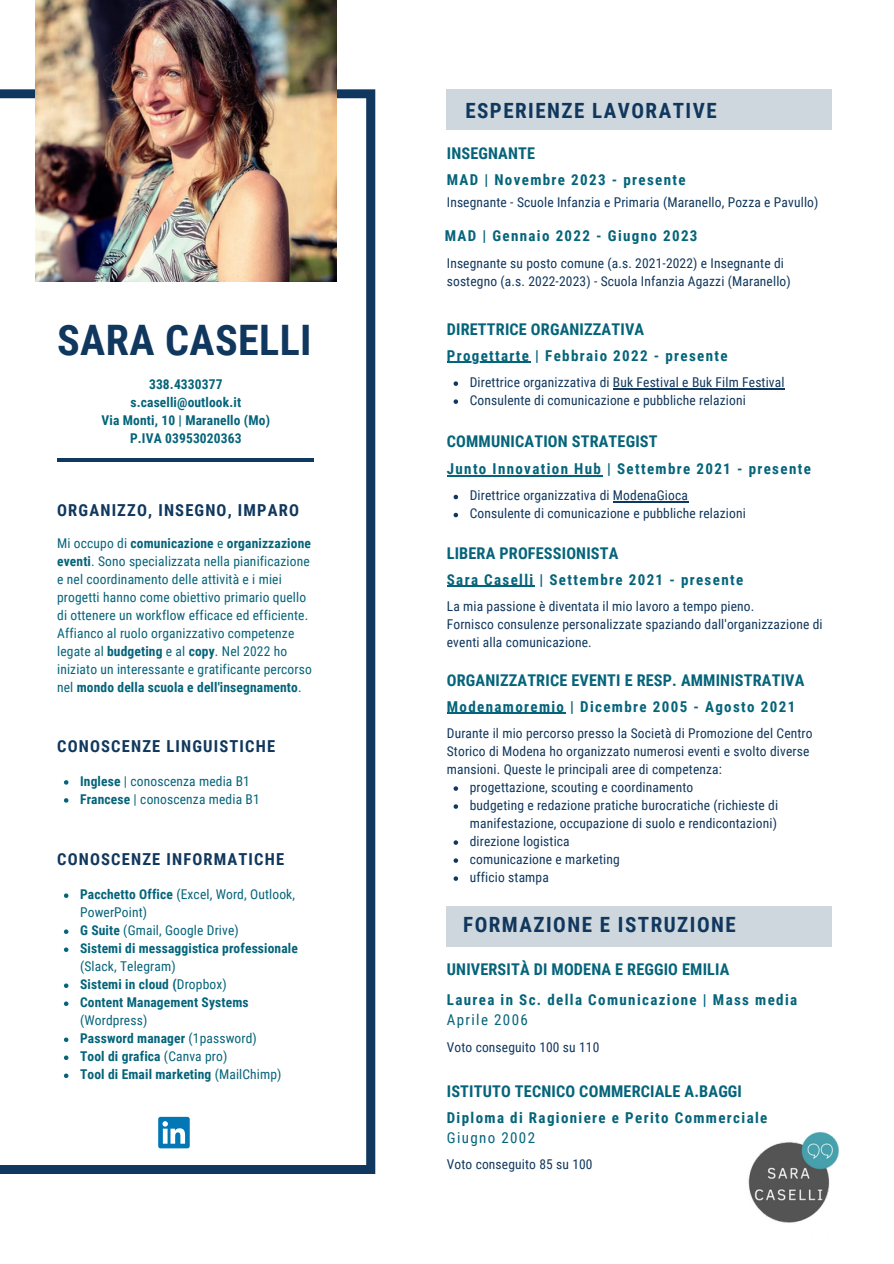
<style>
.page{position:relative;width:894px;height:1264px;background:#fff}
.page>*{position:absolute;margin:0;border:0;box-sizing:border-box;transform-origin:0 0}
.t1{font:700 42px "Roboto Condensed";letter-spacing:.01em;color:#10375d}
.t2{font:700 21px "Roboto Condensed";letter-spacing:.07em;color:#10375d}
.t3{font:700 16.5px "Roboto Condensed";letter-spacing:.07em;color:#10375d}
.t4{font:700 16.2px "Roboto Condensed";letter-spacing:.01em;color:#05647a}
.t5{font:700 15px/20.2px "Roboto Condensed";letter-spacing:.09em;color:#05647a}
.t6{font:13.5px/18px "Roboto Condensed";letter-spacing:.01em;color:#10375d}
.t7{font:13.5px/18px "Roboto Condensed";letter-spacing:.01em;color:#05647a}
.t8{font:700 13.5px/18px "Roboto Condensed";letter-spacing:.01em;color:#05647a}
.s1{font-weight:700}
.s2{font-weight:400}
</style>
<div class="page">
<div style="left:446px;top:89px;width:385px;height:41px;background:#cfd7de"></div>
<svg style="left:0;top:89px;width:375px;height:1084px"></svg>
<div style="left:446px;top:905px;width:385px;height:41px;background:#cfd7de"></div>
<img style="left:35px;top:0;width:301px;height:281px">
<div style="left:158px;top:1116px;width:32px;height:32px;background:#0177b5;border-radius:2px"></div>
<svg style="left:162px;top:1121px;width:23px;height:22px"></svg>
<svg style="left:64px;top:780px;width:4px;height:4px"></svg>
<svg style="left:64px;top:798px;width:4px;height:4px"></svg>
<svg style="left:64px;top:893px;width:4px;height:5px"></svg>
<svg style="left:64px;top:929px;width:4px;height:5px"></svg>
<svg style="left:64px;top:947px;width:4px;height:5px"></svg>
<svg style="left:64px;top:983px;width:4px;height:5px"></svg>
<svg style="left:64px;top:1001px;width:4px;height:5px"></svg>
<svg style="left:64px;top:1037px;width:4px;height:5px"></svg>
<svg style="left:64px;top:1055px;width:4px;height:5px"></svg>
<svg style="left:64px;top:1073px;width:4px;height:5px"></svg>
<hr style="left:57px;top:458px;width:257px;height:3px;background:#10375d">
<img style="left:748px;top:1132px;width:91px;height:91px">
<hr style="left:446px;top:586px;width:88px;height:1px;background:#05647a">
<svg style="left:453px;top:786px;width:5px;height:4px"></svg>
<svg style="left:453px;top:804px;width:5px;height:4px"></svg>
<svg style="left:453px;top:840px;width:5px;height:4px"></svg>
<svg style="left:453px;top:858px;width:5px;height:4px"></svg>
<svg style="left:453px;top:876px;width:5px;height:4px"></svg>
<hr style="left:446px;top:712px;width:119px;height:1px;background:#05647a">
<svg style="left:453px;top:381px;width:5px;height:5px"></svg>
<hr style="left:612px;top:388px;width:172px;height:1px;background:#10375d">
<svg style="left:453px;top:399px;width:5px;height:5px"></svg>
<hr style="left:446px;top:362px;width:84px;height:1px;background:#05647a">
<svg style="left:453px;top:495px;width:5px;height:4px"></svg>
<hr style="left:612px;top:501px;width:75px;height:1px;background:#10375d">
<svg style="left:453px;top:513px;width:5px;height:4px"></svg>
<hr style="left:446px;top:475px;width:156px;height:1px;background:#05647a">
<p class="t1" style="left:57px;top:316px;width:256px">SARA CASELLI</p>
<p class="t8" style="left:102px;top:375px;width:170px;text-align:center">338.4330377 s.caselli@outlook.it<br>Via Monti, 10 | Maranello (Mo)</p>
<p class="t8" style="left:130px;top:429px;width:113px">P.IVA 03953020363</p>
<p class="t3" style="left:57px;top:500px;width:243px">ORGANIZZO, INSEGNO, IMPARO</p>
<p class="t7" style="left:57px;top:535px;width:255px">Mi occupo di <span class="s1">comunicazione</span> e <span class="s1">organizzazione eventi</span>. Sono specializzata nella pianificazione e nel coordinamento delle attività e i miei progetti hanno come obiettivo primario quello di ottenere un workflow efficace ed efficiente.</p>
<p class="t7" style="left:57px;top:625px;width:256px">Affianco al ruolo organizzativo competenze legate al <span class="s1">budgeting</span> e al <span class="s1">copy</span>. Nel 2022 ho iniziato un interessante e gratificante percorso nel <span class="s1">mondo della scuola e dell'insegnamento</span>.</p>
<p class="t3" style="left:57px;top:736px;width:219px">CONOSCENZE LINGUISTICHE</p>
<p class="t7" style="left:80px;top:772px;width:171px"><span class="s1">Inglese</span> | conoscenza media B1</p>
<p class="t7" style="left:80px;top:790px;width:181px"><span class="s1">Francese</span> | conoscenza media B1</p>
<p class="t3" style="left:57px;top:850px;width:228px">CONOSCENZE INFORMATICHE</p>
<h6 class="t7" style="left:80px;top:885px;width:216px"><span class="s1">Pacchetto Office</span> (Excel, Word, Outlook,<br>PowerPoint)</h6>
<p class="t7" style="left:80px;top:921px;width:160px"><span class="s1">G Suite</span> (Gmail, Google Drive)</p>
<h2 class="t8" style="left:80px;top:939px;width:219px">Sistemi di messaggistica professionale <span class="s2">(Slack, Telegram)</span></h2>
<h3 class="t8" style="left:80px;top:975px;width:148px">Sistemi in cloud (<span class="s2">Dropbox)</span></h3>
<h4 class="t8" style="left:80px;top:993px;width:170px">Content Management Systems <span class="s2">(Wordpress)</span></h4>
<p class="t8" style="left:80px;top:1029px;width:178px">Password manager <span class="s2">(1password)</span></p>
<h4 class="t8" style="left:80px;top:1047px;width:149px">Tool di grafica <span class="s2">(Canva pro)</span></h4>
<p class="t8" style="left:80px;top:1065px;width:203px">Tool di Email marketing <span class="s2">(MailChimp)</span></p>
<p class="t2" style="left:465px;top:98px;width:253px">ESPERIENZE LAVORATIVE</p>
<h4 class="t4" style="left:446px;top:144px;width:90px">INSEGNANTE</h4>
<p class="t6" style="left:446px;top:193px;width:373px">Insegnante - Scuole Infanzia e Primaria (Maranello, Pozza e Pavullo)</p>
<p class="t5" style="left:446px;top:170px;width:240px">MAD | Novembre 2023 - presente</p>
<h4 class="t5" style="left:444px;top:226px;width:254px">MAD | Gennaio 2022 - Giugno 2023</h4>
<h3 class="t6" style="left:446px;top:255px;width:345px">Insegnante su posto comune (a.s. 2021-2022) e Insegnante di sostegno (a.s. 2022-2023) - Scuola Infanzia Agazzi (Maranello)</h3>
<h2 class="t4" style="left:446px;top:320px;width:199px">DIRETTRICE ORGANIZZATIVA</h2>
<p class="t5" style="left:446px;top:345px;width:282px">Progettarte | Febbraio 2022 - presente</p>
<h3 class="t6" style="left:469px;top:373px;width:316px">Direttrice organizzativa di Buk Festival e Buk Film Festival</h3>
<h5 class="t6" style="left:469px;top:391px;width:277px">Consulente di comunicazione e pubbliche relazioni</h5>
<h3 class="t4" style="left:446px;top:432px;width:212px">COMMUNICATION STRATEGIST</h3>
<p class="t5" style="left:446px;top:458px;width:365px">Junto Innovation Hub | Settembre 2021 - presente</p>
<h5 class="t6" style="left:469px;top:487px;width:219px">Direttrice organizzativa di ModenaGioca</h5>
<p class="t6" style="left:469px;top:505px;width:277px">Consulente di comunicazione e pubbliche relazioni</p>
<h4 class="t4" style="left:446px;top:544px;width:173px">LIBERA PROFESSIONISTA</h4>
<h3 class="t5" style="left:446px;top:569px;width:298px">Sara Caselli | Settembre 2021 - presente</h3>
<p class="t6" style="left:446px;top:597px;width:309px">La mia passione è diventata il mio lavoro a tempo pieno.</p>
<p class="t6" style="left:446px;top:615px;width:377px">Fornisco consulenze personalizzate spaziando dall'organizzazione di eventi alla comunicazione.</p>
<p class="t4" style="left:446px;top:670px;width:359px">ORGANIZZATRICE EVENTI E RESP. AMMINISTRATIVA</p>
<p class="t5" style="left:446px;top:696px;width:350px">Modenamoremio | Dicembre 2005 - Agosto 2021</p>
<p class="t6" style="left:446px;top:724px;width:367px">Durante il mio percorso presso la Società di Promozione del Centro<br>Storico di Modena ho organizzato numerosi eventi e svolto diverse mansioni. Queste le principali aree di competenza:</p>
<h3 class="t6" style="left:469px;top:778px;width:225px">progettazione, scouting e coordinamento</h3>
<h4 class="t6" style="left:469px;top:796px;width:310px">budgeting e redazione pratiche burocratiche (richieste di manifestazione, occupazione di suolo e rendicontazioni)</h4>
<p class="t6" style="left:469px;top:832px;width:101px">direzione logistica</p>
<p class="t6" style="left:469px;top:850px;width:151px">comunicazione e marketing</p>
<p class="t6" style="left:469px;top:868px;width:80px">ufficio stampa</p>
<p class="t2" style="left:463px;top:913px;width:274px">FORMAZIONE E ISTRUZIONE</p>
<h1 class="t4" style="left:446px;top:960px;width:284px">UNIVERSITÀ DI MODENA E REGGIO EMILIA</h1>
<p class="t5" style="left:446px;top:989px;width:352px">Laurea in Sc. della Comunicazione | Mass media<br><span class="s2">Aprile 2006</span></p>
<h3 class="t6" style="left:446px;top:1038px;width:154px">Voto conseguito 100 su 110</h3>
<p class="t4" style="left:446px;top:1082px;width:296px">ISTITUTO TECNICO COMMERCIALE A.BAGGI</p>
<p class="t5" style="left:446px;top:1107px;width:322px">Diploma di Ragioniere e Perito Commerciale<br><span class="s2">Giugno 2002</span></p>
<h3 class="t6" style="left:446px;top:1155px;width:147px">Voto conseguito 85 su 100</h3>
</div>
